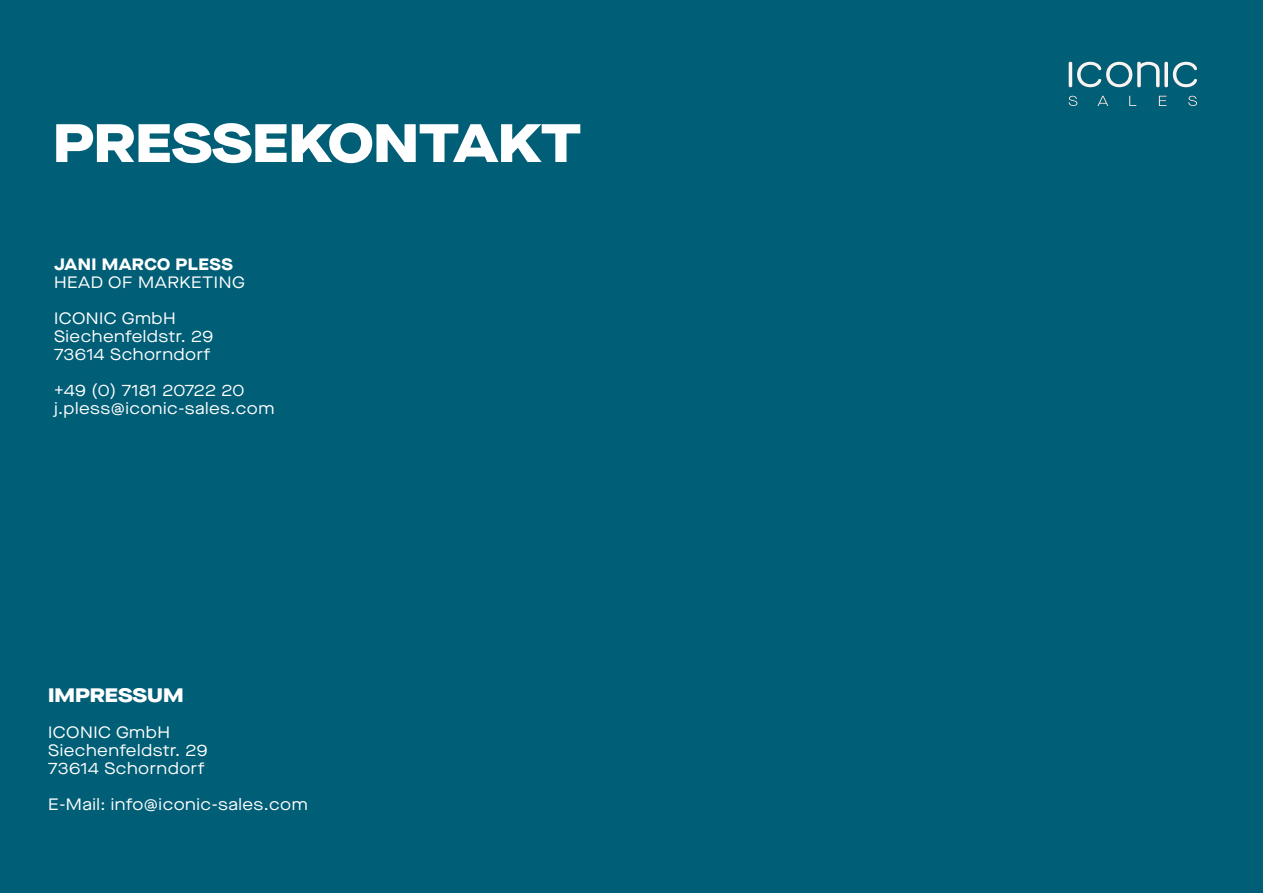
<style>
.page{position:relative;width:1263px;height:893px;background:#005e76}
.page>*{position:absolute;margin:0;border:0;box-sizing:border-box;transform-origin:0 0}
.t1{font:900 expanded 54px "Maison Neue";color:#fff;scale:1.05 1}
.t2{font:900 expanded 19.5px "Maison Neue";color:#fff;scale:1.05 1}
.t3{font:expanded 16.5px/18px "Maison Neue";letter-spacing:.03em;color:#fff}
.t4{font:800 expanded 16.5px "Maison Neue";letter-spacing:.03em;color:#fff}
</style>
<div class="page">
<img style="left:1069px;top:62px;width:128px;height:44px">
<h1 class="t1" style="left:53px;top:102px;width:504px">PRESSEKONTAKT</h1>
<p class="t4" style="left:54px;top:252px;width:180px">JANI MARCO PLESS</p>
<p class="t3" style="left:54px;top:264px;width:192px;line-height:36px">HEAD OF MARKETING<br>ICONIC GmbH</p>
<p class="t3" style="left:54px;top:327px;width:161px">Siechenfeldstr. 29<br>73614 Schorndorf</p>
<p class="t3" style="left:54px;top:381px;width:222px">+49 (0) 7181 20722 20 j.pless@iconic-sales.com</p>
<p class="t2" style="left:48px;top:680px;width:130px">IMPRESSUM</p>
<p class="t3" style="left:48px;top:723px;width:161px">ICONIC GmbH<br>Siechenfeldstr. 29<br>73614 Schorndorf</p>
<p class="t3" style="left:48px;top:795px;width:261px">E-Mail: info@iconic-sales.com</p>
</div>
